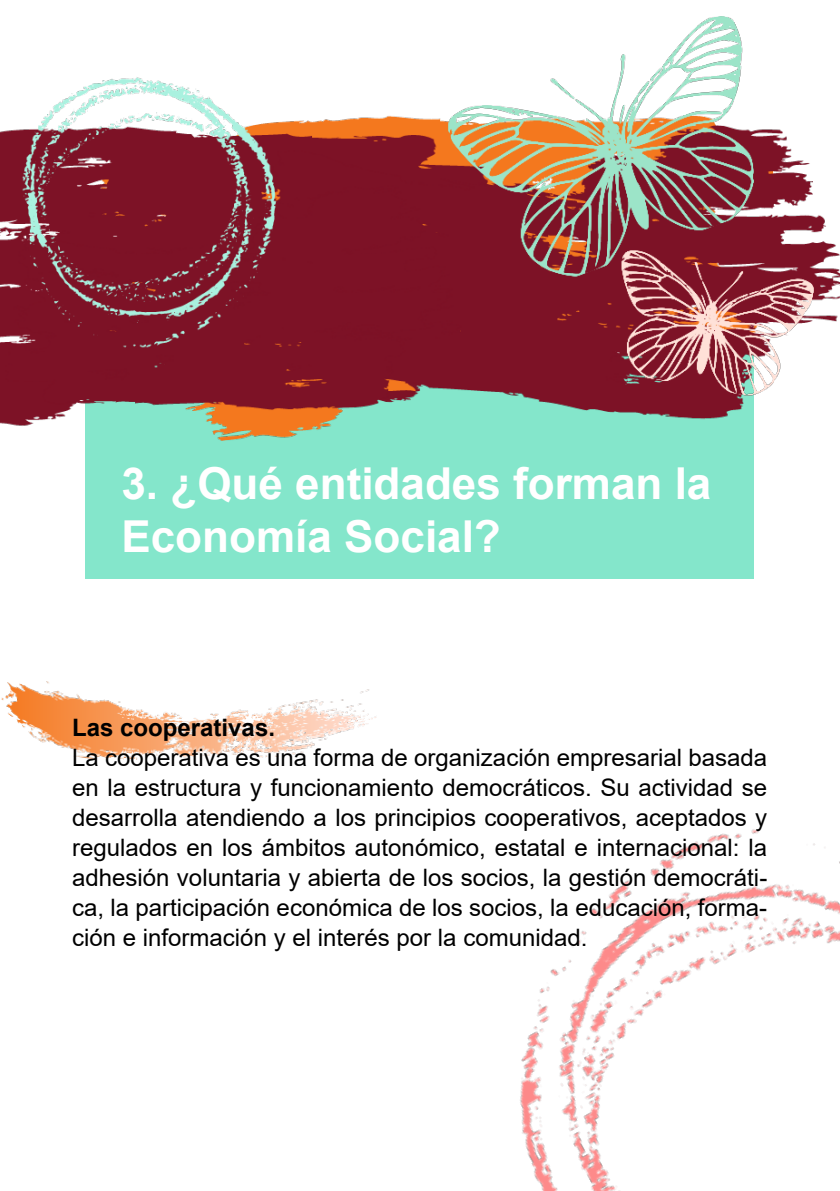
<style>
.page{position:relative;width:840px;height:1191px;background:#fff}
.page>*{position:absolute;margin:0;border:0;box-sizing:border-box;transform-origin:0 0}
.t1{font:700 44px/52.8px "Arial";color:#fff}
.t2{font:24px/30px "Arial";color:#000;text-align:justify}
.t3{font:700 24px "Arial";color:#000}
</style>
<div class="page">
<img style="left:520px;top:829px;width:319px;height:362px">
<img style="left:1px;top:681px;width:375px;height:79px">
<div style="left:85px;top:353px;width:668px;height:225px;background:#84e6cb"></div>
<img style="left:0;top:16px;width:838px;height:451px">
<h1 class="t1" style="left:121px;top:457px;width:591px">3. ¿Qué entidades forman la<br>Economía Social?</h1>
<p class="t3" style="left:72px;top:711px;width:204px">Las cooperativas.</p>
<p class="t2" style="left:72px;top:742px;width:696px">La cooperativa es una forma de organización empresarial basada en la estructura y funcionamiento democráticos. Su actividad se desarrolla atendiendo a los principios cooperativos, aceptados y regulados en los ámbitos autonómico, estatal e internacional: la adhesión voluntaria y abierta de los socios, la gestión democráti&shy;ca, la participación económica de los socios, la educación, forma&shy;ción e información y el interés por la comunidad.</p>
</div>
